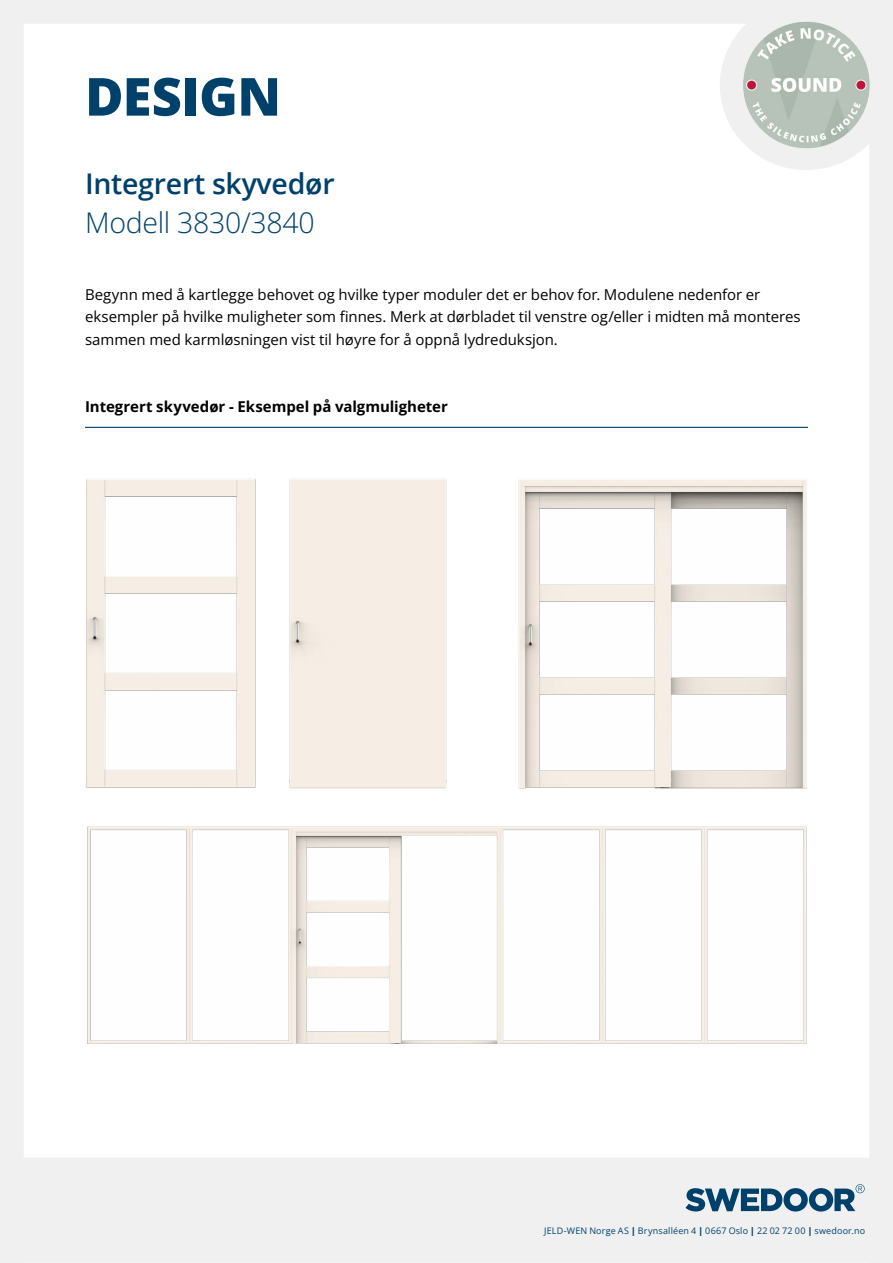
<style>
.page{position:relative;width:893px;height:1263px;background:#fff}
.page>*{position:absolute;margin:0;border:0;box-sizing:border-box;transform-origin:0 0}
.t1{font:800 52.5px "Open Sans";letter-spacing:-.01em;color:#00416b}
.t2{font:600 28.5px "Open Sans";letter-spacing:-.01em;color:#00416b}
.t3{font:300 28.5px "Open Sans";letter-spacing:-.01em;color:#00416b}
.t4{font:15px/22.5px "Open Sans";letter-spacing:-.005em;color:#000}
.t5{font:700 15px "Open Sans";color:#000}
.t6{font:9px "Open Sans";letter-spacing:.02em;color:#00416b}
.s1{font-weight:800}
</style>
<div class="page">
<div style="left:0;top:0;width:893px;height:24px;background:#f0f0f1"></div>
<div style="left:869px;top:0;width:24px;height:1263px;background:#f0f0f1"></div>
<div style="left:0;top:0;width:24px;height:1263px;background:#f0f0f1"></div>
<div style="left:0;top:1158px;width:893px;height:105px;background:#f0f0f1"></div>
<svg style="left:685px;top:1184px;width:180px;height:27px"></svg>
<div style="left:720px;top:0;width:173px;height:170px;background:#f0f0f1;border-radius:50%"></div>
<div style="left:862px;top:11px;width:18px;height:28px;background:#f0f0f1"></div>
<img style="left:743px;top:21px;width:127px;height:128px;border-radius:64px">
<hr style="left:85px;top:427px;width:723px;height:1px;background:#00416b">
<img style="left:87px;top:826px;width:720px;height:218px">
<img style="left:85px;top:479px;width:170px;height:309px">
<img style="left:518px;top:479px;width:289px;height:310px">
<div style="left:289px;top:478px;width:157px;height:311px;background:#f6ede4"></div>
<h1 class="t1" style="left:85px;top:57px;width:198px">DESIGN</h1>
<h2 class="t2" style="left:85px;top:164px;width:251px">Integrert skyvedør</h2>
<h2 class="t3" style="left:85px;top:203px;width:231px">Modell 3830/3840</h2>
<p class="t4" style="left:85px;top:283px;width:717px">Begynn med å kartlegge behovet og hvilke typer moduler det er behov for. Modulene nedenfor er eksempler på hvilke muligheter som finnes. Merk at dørbladet til venstre og/eller i midten må monteres sammen med karmløsningen vist til høyre for å oppnå lydreduksjon.</p>
<p class="t5" style="left:85px;top:397px;width:364px">Integrert skyvedør - Eksempel på valgmuligheter</p>
<p class="t6" style="left:544px;top:1224px;width:322px">JELD-WEN Norge AS <span class="s1">|</span> Brynsalléen 4 <span class="s1">|</span> 0667 Oslo <span class="s1">|</span> 22 02 72 00 <span class="s1">|</span> swedoor.no</p>
</div>
